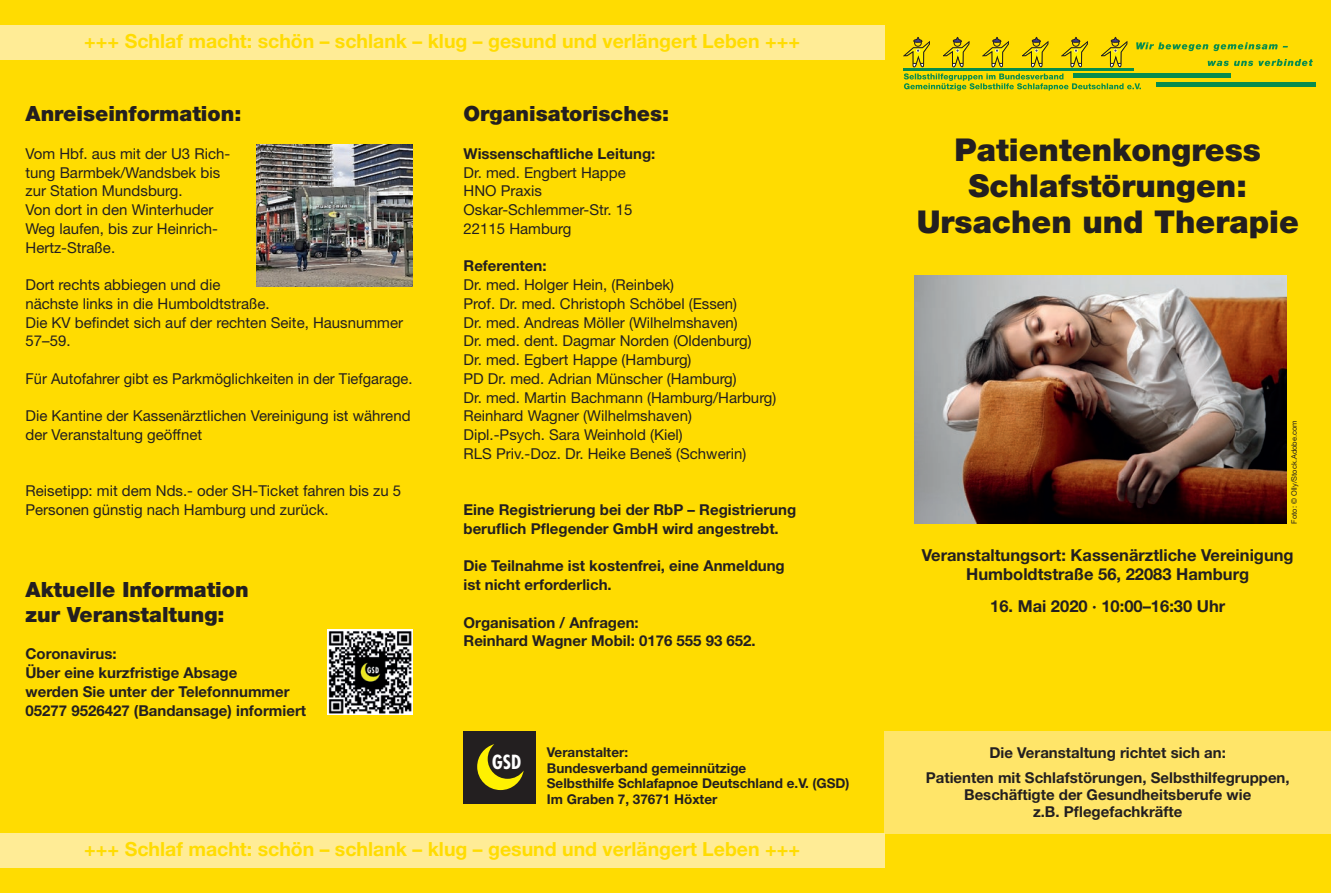
<style>
.page{position:relative;width:1331px;height:893px;background:#ffdc01}
.page>*{position:absolute;margin:0;border:0;box-sizing:border-box;transform-origin:0 0}
.t1{font:900 31.5px/36.2px "Helvetica Neue LT Std";color:#231f20;text-align:center}
.t2{font:900 21px/25.2px "Helvetica Neue LT Std";color:#231f20}
.t3{font:700 19.5px "Helvetica Neue LT Std";color:#ffdc01}
.t4{font:700 condensed 19.05px "Futura";color:#fff}
.t5{font:700 16.5px/18.9px "Helvetica Neue LT Std";color:#231f20;text-align:center}
.t6{font:15px/18.8px "Helvetica Neue LT Std";color:#231f20}
.t7{font:700 15px/18.8px "Helvetica Neue LT Std";color:#231f20}
.t8{font:700 13.5px/15.5px "Helvetica Neue LT Std";color:#231f20}
.t9{font:7.5px "Helvetica Neue LT Std";color:#231f20}
</style>
<div class="page">
<div style="left:884px;top:731px;width:447px;height:102px;background:#ffe569"></div>
<div style="left:0;top:26px;width:884px;height:34px;background:#ffec96"></div>
<div style="left:0;top:833px;width:884px;height:34px;background:#ffec96"></div>
<div style="left:463px;top:731px;width:73px;height:73px;background:#231f20"></div>
<svg style="left:477px;top:744px;width:47px;height:46px"></svg>
<svg style="left:904px;top:37px;width:26px;height:30px"></svg>
<svg style="left:943px;top:36px;width:26px;height:31px"></svg>
<svg style="left:982px;top:36px;width:27px;height:31px"></svg>
<svg style="left:1022px;top:36px;width:26px;height:31px"></svg>
<svg style="left:1061px;top:36px;width:27px;height:31px"></svg>
<svg style="left:1101px;top:36px;width:26px;height:31px"></svg>
<svg style="left:1208px;top:59px;width:105px;height:7px"></svg>
<svg style="left:1136px;top:42px;width:152px;height:9px"></svg>
<svg style="left:904px;top:73px;width:237px;height:18px"></svg>
<hr style="left:904px;top:68px;width:230px;height:3px;background:#078c4e">
<div style="left:1073px;top:73px;width:157px;height:5px;background:#078c4e"></div>
<div style="left:1157px;top:82px;width:159px;height:5px;background:#078c4e"></div>
<img style="left:914px;top:275px;width:372px;height:248px">
<img style="left:257px;top:145px;width:155px;height:141px">
<img style="left:327px;top:630px;width:85px;height:85px">
<h3 class="t3" style="left:84px;top:29px;width:717px">+++ Schlaf macht: schön – schlank – klug – gesund und verlängert Leben +++</h3>
<h2 class="t2" style="left:26px;top:101px;width:217px">Anreiseinformation:</h2>
<p class="t6" style="left:26px;top:144px;width:206px">Vom Hbf. aus mit der U3 Rich&shy;tung Barmbek/Wandsbek bis zur Station Mundsburg.<br>Von dort in den Winterhuder<br>Weg laufen, bis zur Heinrich-<br>Hertz-Straße.</p>
<p class="t6" style="left:26px;top:275px;width:379px">Dort rechts abbiegen und die<br>nächste links in die Humboldtstraße.<br>Die KV befindet sich auf der rechten Seite, Hausnummer<br>57–59.</p>
<p class="t6" style="left:26px;top:369px;width:388px">Für Autofahrer gibt es Parkmöglichkeiten in der Tiefgarage.</p>
<p class="t6" style="left:26px;top:406px;width:387px">Die Kantine der Kassenärztlichen Vereinigung ist während der Veranstaltung geöffnet</p>
<p class="t6" style="left:26px;top:481px;width:377px">Reisetipp: mit dem Nds.- oder SH-Ticket fahren bis zu 5<br>Personen günstig nach Hamburg und zurück.</p>
<h2 class="t2" style="left:26px;top:576px;width:225px">Aktuelle Information zur Veranstaltung:</h2>
<p class="t7" style="left:26px;top:644px;width:282px">Corona virus:<br>Über eine kurzfristige Absage<br>werden Sie unter der Telefonnummer<br>05277 9526427 (Bandansage) informiert</p>
<h2 class="t2" style="left:463px;top:101px;width:207px">Organisatorisches:</h2>
<p class="t7" style="left:463px;top:144px;width:193px">Wissenschaftliche Leitung:</p>
<p class="t6" style="left:463px;top:163px;width:170px">Dr. med. Engbert Happe<br>HNO Praxis<br>Oskar-Schlemmer-Str. 15<br>22115 Hamburg</p>
<p class="t7" style="left:463px;top:256px;width:85px">Referenten:</p>
<p class="t6" style="left:463px;top:275px;width:314px">Dr. med. Holger Hein, (Reinbek)<br>Prof. Dr. med. Christoph Schöbel (Essen)<br>Dr. med. Andreas Möller (Wilhelmshaven)<br>Dr. med. dent. Dagmar Norden (Oldenburg)<br>Dr. med. Egbert Happe (Hamburg)<br>PD Dr. med. Adrian Münscher (Hamburg)<br>Dr. med. Martin Bachmann (Hamburg/Harburg)<br>Reinhard Wagner (Wilhelmshaven)<br>Dipl.-Psych. Sara Weinhold (Kiel)<br>RLS Priv.-Doz. Dr. Heike Beneš (Schwerin)</p>
<p class="t7" style="left:463px;top:500px;width:334px">Eine Registrierung bei der RbP – Registrierung beruflich Pflegender GmbH wird angestrebt.</p>
<p class="t7" style="left:463px;top:556px;width:323px">Die Teilnahme ist kostenfrei, eine Anmeldung ist nicht erforderlich.</p>
<p class="t7" style="left:463px;top:612px;width:294px">Organisation / Anfragen:<br>Reinhard Wagner Mobil: 0176 555 93 652.</p>
<p class="t4" style="left:492px;top:750px;width:31px">GSD</p>
<p class="t8" style="left:547px;top:744px;width:304px">Veranstalter:<br>Bundesverband gemeinnützige<br>Selbsthilfe Schlafapnoe Deutschland e.V. (GSD)<br>Im Graben 7, 37671 Höxter</p>
<h3 class="t3" style="left:84px;top:837px;width:717px">+++ Schlaf macht: schön – schlank – klug – gesund und verlängert Leben +++</h3>
<h1 class="t1" style="left:917px;top:131px;width:384px">Patientenkongress<br>Schlafstörungen:<br>Ursachen und Therapie</h1>
<p class="t9" style="left:1290px;top:524px;width:105px;rotate:-90deg">Foto: © Olly/Stock.Adobe.com</p>
<p class="t5" style="left:922px;top:546px;width:373px">Veranstaltungsort: Kassenärztliche Vereinigung<br>Humboldtstraße 56, 22083 Hamburg</p>
<p class="t5" style="left:990px;top:596px;width:237px">16. Mai 2020 · 10:00–16:30 Uhr</p>
<p class="t7" style="left:926px;top:741px;width:365px;line-height:24.2px;text-align:center">Die Veranstaltung richtet sich an:<br>Patienten mit Schlafstörungen, Selbsthilfegruppen,</p>
<p class="t7" style="left:964px;top:785px;width:289px;line-height:17.2px;text-align:center">Beschäftigte der Gesundheitsberufe wie z.B. Pflegefachkräfte</p>
</div>
